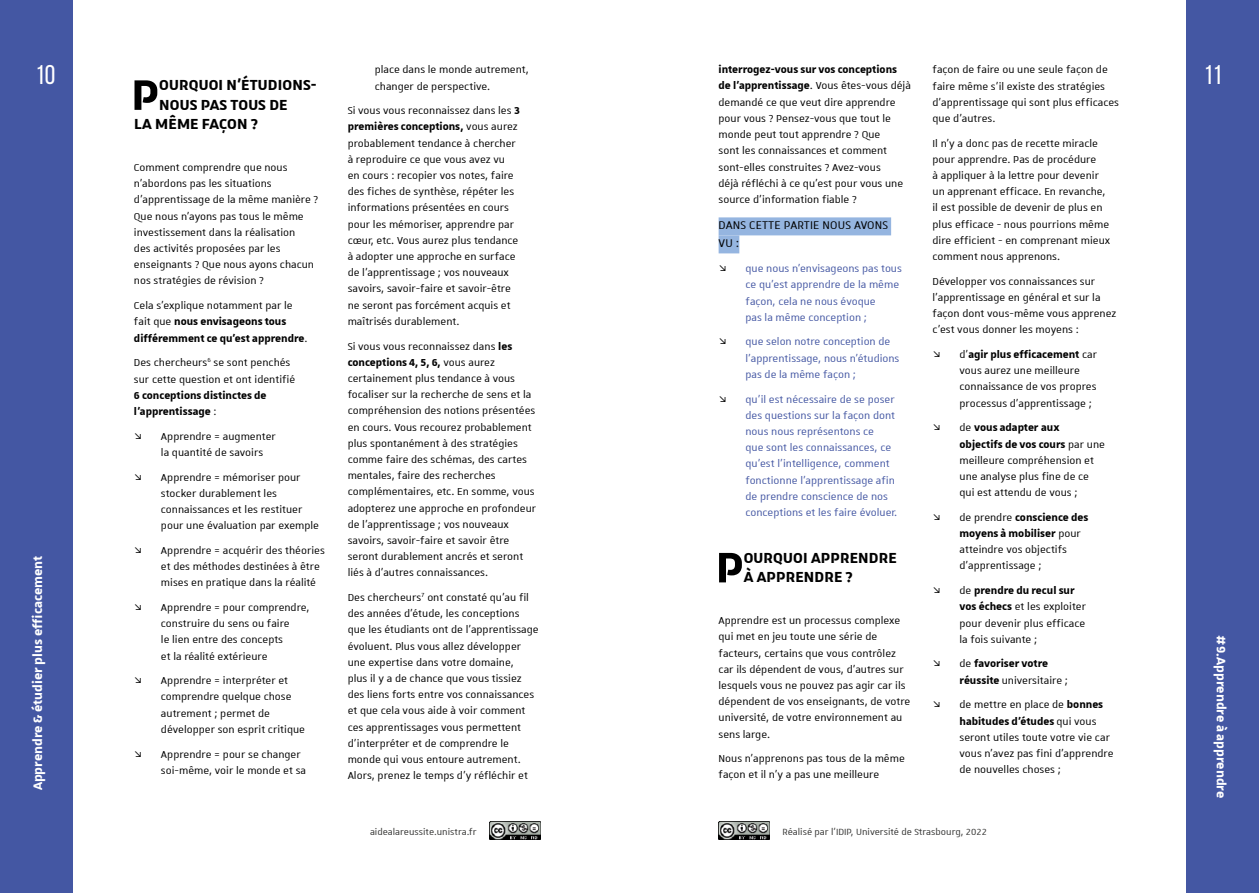
<style>
.page{position:relative;width:1259px;height:893px;background:#fff}
.page>*{position:absolute;margin:0;border:0;box-sizing:border-box;transform-origin:0 0}
.t1{font:700 57.6px "Unistra A";color:#000}
.t2{font:27px "Bebas Neue";color:#fff}
.t3{font:700 19.5px/19.5px "Unistra A";letter-spacing:.01em;color:#000}
.t4{font:700 16.5px "Unistra A";color:#fff}
.t5{font:15px/18px "Unistra A";letter-spacing:.01em;color:#000}
.t6{font:13.5px/16.2px "Unistra A";color:#000}
.t7{font:13.5px/16.2px "Unistra A";color:#4457a3}
.t8{font:700 13.5px/16.2px "Unistra A";color:#000}
.t9{font:12px "Unistra A";color:#333332}
.s1{font-weight:400}
.s2{font-weight:700}
</style>
<div class="page">
<div style="left:0;top:0;width:72px;height:893px;background:#4457a3"></div>
<div style="left:1186px;top:0;width:73px;height:893px;background:#4457a3"></div>
<img style="left:718px;top:821px;width:52px;height:18px">
<img style="left:489px;top:821px;width:52px;height:18px">
<div style="left:718px;top:217px;width:173px;height:18px;background:#95b5e0"></div>
<div style="left:718px;top:235px;width:21px;height:18px;background:#95b5e0"></div>
<h2 class="t2" style="left:36px;top:60px;width:21px">10</h2>
<p class="t4" style="left:28px;top:790px;width:236px;rotate:-90deg">Apprendre &amp; étudier plus efficacement</p>
<h1 class="t1" style="left:131px;top:62px;width:29px">P</h1>
<h3 class="t3" style="left:159px;top:75px;width:159px">OURQUOI N’ÉTUDIONS-</h3>
<h3 class="t3" style="left:159px;top:94px;width:130px">NOUS PAS TOUS DE</h3>
<h3 class="t3" style="left:134px;top:114px;width:126px">LA MÊME FAÇON ?</h3>
<p class="t6" style="left:134px;top:159px;width:186px">Comment comprendre que nous n’abordons pas les situations d’apprentissage de la même manière ?<br>Que nous n’ayons pas tous le même investissement dans la réalisation<br>des activités proposées par les enseignants ? Que nous ayons chacun nos stratégies de révision ?</p>
<p class="t8" style="left:134px;top:297px;width:174px"><span class="s1">Cela s’explique notamment par le fait que</span> nous envisageons tous différemment ce qu’est apprendre<span class="s1">.</span></p>
<p class="t6" style="left:134px;top:354px;width:163px">Des chercheurs<sup>6</sup> se sont penchés sur cette question et ont identifié</p>
<p class="t8" style="left:134px;top:387px;width:134px">6 conceptions distinctes de l’apprentissage <span class="s1">:</span></p>
<p class="t6" style="left:161px;top:427px;width:116px">Apprendre = augmenter la quantité de savoirs</p>
<p class="t6" style="left:161px;top:468px;width:160px">Apprendre = mémoriser pour stocker durablement les connaissances et les restituer pour une évaluation par exemple</p>
<p class="t6" style="left:161px;top:542px;width:165px">Apprendre = acquérir des théories et des méthodes destinées à être mises en pratique dans la réalité</p>
<p class="t6" style="left:161px;top:599px;width:150px">Apprendre = pour comprendre, construire du sens ou faire<br>le lien entre des concepts<br>et la réalité extérieure</p>
<p class="t6" style="left:161px;top:672px;width:146px">Apprendre = interpréter et comprendre quelque chose autrement ; permet de développer son esprit critique</p>
<p class="t6" style="left:161px;top:745px;width:147px">Apprendre = pour se changer soi-même, voir le monde et sa</p>
<p class="t6" style="left:375px;top:61px;width:156px">place dans le monde autrement, changer de perspective.</p>
<p class="t6" style="left:348px;top:102px;width:174px">Si vous vous reconnaissez dans les <span class="s2">3 premières conceptions,</span> vous aurez probablement tendance à chercher à reproduire ce que vous avez vu en cours : recopier vos notes, faire des fiches de synthèse, répéter les informations présentées en cours pour les mémoriser, apprendre par cœur, etc. Vous aurez plus tendance à adopter une approche en surface de l’apprentissage ; vos nouveaux savoirs, savoir-faire et savoir-être ne seront pas forcément acquis et maîtrisés durablement.</p>
<p class="t6" style="left:348px;top:337px;width:190px">Si vous vous reconnaissez dans <span class="s2">les conceptions 4, 5, 6,</span> vous aurez certainement plus tendance à vous focaliser sur la recherche de sens et la compréhension des notions présentées en cours. Vous recourez probablement plus spontanément à des stratégies comme faire des schémas, des cartes mentales, faire des recherches complémentaires, etc. En somme, vous adopterez une approche en profondeur de l’apprentissage ; vos nouveaux savoirs, savoir-faire et savoir être seront durablement ancrés et seront liés à d’autres connaissances.</p>
<p class="t6" style="left:348px;top:589px;width:192px">Des chercheurs<sup>7</sup> ont constaté qu’au fil des années d’étude, les conceptions que les étudiants ont de l’apprentissage évoluent. Plus vous allez développer une expertise dans votre domaine,<br>plus il y a de chance que vous tissiez des liens forts entre vos connaissances et que cela vous aide à voir comment ces apprentissages vous permettent d’interpréter et de comprendre le monde qui vous entoure autrement.<br>Alors, prenez le temps d’y réfléchir et</p>
<p class="t6" style="left:718px;top:61px;width:194px"><span class="s2">interrogez-vous sur vos conceptions de l’apprentissage</span>. Vous êtes-vous déjà demandé ce que veut dire apprendre pour vous ? Pensez-vous que tout le monde peut tout apprendre ? Que<br>sont les connaissances et comment sont-elles construites ? Avez-vous<br>déjà réfléchi à ce qu’est pour vous une source d’information fiable ?</p>
<p class="t5" style="left:718px;top:216px;width:171px">DANS CETTE PARTIE NOUS AVONS<br>VU:</p>
<p class="t7" style="left:745px;top:260px;width:158px">que nous n’envisageons pas tous ce qu’est apprendre de la même façon, cela ne nous évoque<br>pas la même conception ;</p>
<p class="t7" style="left:745px;top:333px;width:155px">que selon notre conception de l’apprentissage, nous n’étudions pas de la même façon ;</p>
<p class="t7" style="left:745px;top:390px;width:153px">qu’il est nécessaire de se poser des questions sur la façon dont nous nous représentons ce<br>que sont les connaissances, ce qu’est l’intelligence, comment fonctionne l’apprentissage afin de prendre conscience de nos conceptions et les faire évoluer.</p>
<h1 class="t1" style="left:716px;top:535px;width:29px">P</h1>
<h3 class="t3" style="left:743px;top:547px;width:155px">OURQUOI APPRENDRE<br>À APPRENDRE ?</h3>
<p class="t6" style="left:718px;top:612px;width:193px">Apprendre est un processus complexe qui met en jeu toute une série de facteurs, certains que vous contrôlez car ils dépendent de vous, d’autres sur lesquels vous ne pouvez pas agir car ils dépendent de vos enseignants, de votre université, de votre environnement au sens large.</p>
<p class="t6" style="left:718px;top:750px;width:188px">Nous n’apprenons pas tous de la même façon et il n’y a pas une meilleure</p>
<p class="t6" style="left:932px;top:61px;width:188px">façon de faire ou une seule façon de faire même s’il existe des stratégies d’apprentissage qui sont plus efficaces que d’autres.</p>
<p class="t6" style="left:932px;top:135px;width:179px">Il n’y a donc pas de recette miracle pour apprendre. Pas de procédure<br>à appliquer à la lettre pour devenir un apprenant efficace. En revanche, il est possible de devenir de plus en plus efficace - nous pourrions même dire efficient - en comprenant mieux comment nous apprenons.</p>
<p class="t6" style="left:932px;top:273px;width:185px">Développer vos connaissances sur l’apprentissage en général et sur la façon dont vous-même vous apprenez c’est vous donner les moyens :</p>
<p class="t6" style="left:959px;top:346px;width:139px">d’<span class="s2">agir plus efficacement</span> car vous aurez une meilleure connaissance de vos propres processus d’apprentissage ;</p>
<p class="t6" style="left:959px;top:419px;width:147px">de <span class="s2">vous adapter aux objectifs de vos cours</span> par une meilleure compréhension et une analyse plus fine de ce qui est attendu de vous ;</p>
<p class="t6" style="left:959px;top:509px;width:130px">de prendre <span class="s2">conscience des moyens à mobiliser</span> pour atteindre vos objectifs d’apprentissage ;</p>
<p class="t6" style="left:959px;top:582px;width:128px">de <span class="s2">prendre du recul sur vos échecs</span> et les exploiter pour devenir plus efficace la fois suivante ;</p>
<p class="t8" style="left:959px;top:655px;width:110px"><span class="s1">de</span> favoriser votre réussite <span class="s1">universitaire ;</span></p>
<p class="t6" style="left:959px;top:696px;width:155px">de mettre en place de <span class="s2">bonnes habitudes d’études</span> qui vous seront utiles toute votre vie car vous n’avez pas fini d’apprendre de nouvelles choses ;</p>
<p class="t9" style="left:370px;top:825px;width:108px">aidealareussite.unistra.fr</p>
<p class="t9" style="left:782px;top:826px;width:206px">Réalisé par l’IDIP, Université de Strasbourg, 2022</p>
<h2 class="t2" style="left:1203px;top:60px;width:20px">11</h2>
<p class="t4" style="left:1230px;top:635px;width:164px;rotate:90deg">#9.Apprendre à apprendre</p>
</div>
